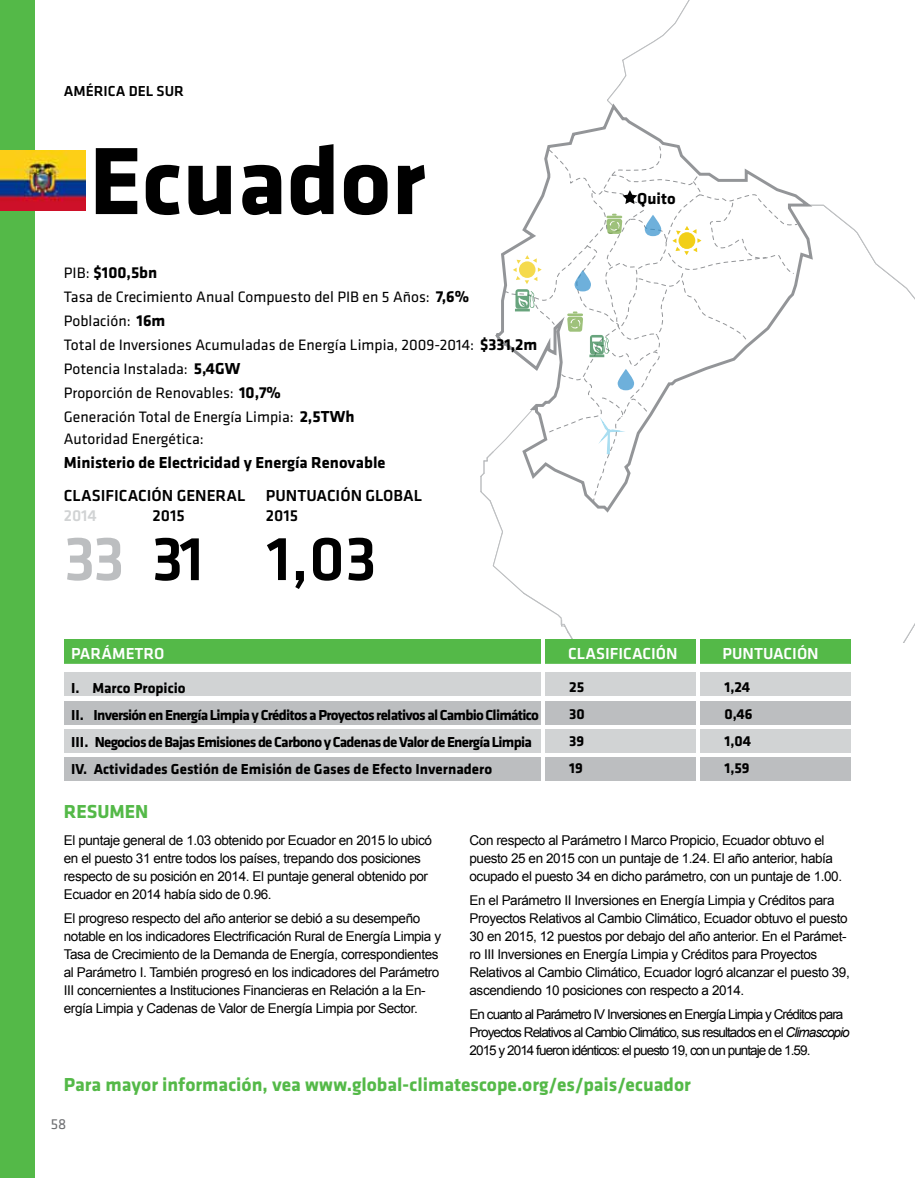
<style>
.page{position:relative;width:915px;height:1178px;background:#fff}
.page>*{position:absolute;margin:0;border:0;box-sizing:border-box;transform-origin:0 0}
.t1{font:700 99px "Klavika";color:#000}
.t2{font:500 64.65px "Klavika";color:#bcbec0}
.t3{font:500 64.65px "Klavika";color:#000}
.t4{font:700 19.5px "Klavika";color:#54b948}
.t5{font:700 16.5px "Klavika";color:#000}
.t6{font:500 16.5px/19.5px "Klavika";color:#000}
.t7{font:500 16.5px "Klavika";color:#fff}
.t8{font:500 16.5px "Klavika";color:#d1d3d4}
.t9{font:15.6px/23.9px "Klavika";color:#000}
.t10{font:700 15px/27px "Klavika";letter-spacing:-.05em;color:#000}
.t11{font:500 15px "Klavika";color:#000}
.t12{font:15px "Klavika";color:#6d6e71}
.t13{font:13.5px/18px "Arial";letter-spacing:-.03em;color:#000}
.t14{font:13.5px/18px "Arial";letter-spacing:-.07em;color:#000}
.s1{font-weight:400;font-size:15.6px}
.s2{font-weight:700;font-size:16.5px}
.s3{color:#000}
.s4{font-style:italic}
</style>
<div class="page">
<div style="left:0;top:0;width:34px;height:1178px;background:#54b948"></div>
<img style="left:0;top:151px;width:85px;height:59px">
<div style="left:64px;top:672px;width:786px;height:24px;background:#d1d3d4"></div>
<div style="left:64px;top:729px;width:786px;height:24px;background:#d1d3d4"></div>
<div style="left:64px;top:701px;width:786px;height:24px;background:#bcbec0"></div>
<div style="left:64px;top:757px;width:786px;height:24px;background:#bcbec0"></div>
<div style="left:64px;top:639px;width:786px;height:25px;background:#54b948"></div>
<hr style="left:541px;top:639px;width:4px;height:145px;background:#fff">
<hr style="left:696px;top:639px;width:4px;height:145px;background:#fff">
<svg style="left:480px;top:0;width:317px;height:639px"></svg>
<p class="t11" style="left:64px;top:81px;width:122px">AMÉRICA DEL SUR</p>
<h1 class="t1" style="left:89px;top:110px;width:338px">Ecuador</h1>
<p class="t5" style="left:64px;top:260px;width:95px"><span class="s1">PIB:</span> $100,5bn</p>
<p class="t9" style="left:64px;top:284px;width:475px">Tasa de Crecimiento Anual Compuesto del PIB en 5 Años: <span class="s2">7,6% </span>Población: <span class="s2">16m<br></span>Total de Inversiones Acumuladas de Energía Limpia, 2009-2014: <span class="s2">$331,2m </span>Potencia Instalada: <span class="s2">5,4GW<br></span>Proporción de Renovables: <span class="s2">10,7%<br></span>Generación Total de Energía Limpia: <span class="s2">2,5TWh<br></span>Autoridad Energética:</p>
<p class="t5" style="left:64px;top:451px;width:323px">Ministerio de Electricidad y Energía Renovable</p>
<p class="t6" style="left:64px;top:486px;width:183px">CLASIFICACIÓN GENERAL</p>
<p class="t8" style="left:64px;top:504px;width:35px">2014</p>
<p class="t6" style="left:152px;top:505px;width:34px">2015</p>
<p class="t6" style="left:266px;top:486px;width:158px">PUNTUACIÓN GLOBAL<br>2015</p>
<h2 class="t2" style="left:64px;top:515px;width:142px">33 <span class="s3">31</span></h2>
<h2 class="t3" style="left:266px;top:515px;width:112px">1,03</h2>
<p class="t5" style="left:637px;top:186px;width:40px">Quito</p>
<p class="t7" style="left:71px;top:642px;width:95px">PARÁMETRO</p>
<p class="t7" style="left:568px;top:642px;width:111px">CLASIFICACIÓN</p>
<p class="t7" style="left:722px;top:642px;width:98px">PUNTUACIÓN</p>
<p class="t10" style="left:71px;top:673px;width:469px">I. Marco Propicio<br>II. Inversión en Energía Limpia y Créditos a Proyectos relativos al Cambio Climático III. Negocios de Bajas Emisiones de Carbono y Cadenas de Valor de Energía Limpia IV. Actividades Gestión de Emisión de Gases de Efecto Invernadero</p>
<p class="t10" style="left:569px;top:672px;width:17px;text-align:justify">25<br>30<br>39<br>19</p>
<p class="t10" style="left:724px;top:672px;width:30px">1,24<br>0,46<br>1,04<br>1,59</p>
<h3 class="t4" style="left:64px;top:798px;width:86px">RESUMEN</h3>
<p class="t13" style="left:469px;top:831px;width:374px">Con respecto al Parámetro I Marco Propicio, Ecuador obtuvo el puesto 25 en 2015 con un puntaje de 1.24. El año anterior, había ocupado el puesto 34 en dicho parámetro, con un puntaje de 1.00.</p>
<p class="t13" style="left:469px;top:891px;width:381px">En el Parámetro II Inversiones en Energía Limpia y Créditos para Proyectos Relativos al Cambio Climático, Ecuador obtuvo el puesto 30 en 2015, 12 puestos por debajo del año anterior. En el Parámet&shy;ro III Inversiones en Energía Limpia y Créditos para Proyectos Relativos al Cambio Climático, Ecuador logró alcanzar el puesto 39, ascendiendo 10 posiciones con respecto a 2014.</p>
<p class="t14" style="left:469px;top:1005px;width:381px">En cuanto al Parámetro IV Inversiones en Energía Limpia y Créditos para<br>Proyectos Relativos al Cambio Climático, sus resultados en el <span class="s4">Climascopio<br></span>2015 y 2014 fueron idénticos: el puesto 19, con un puntaje de 1.59.</p>
<h3 class="t4" style="left:64px;top:1070px;width:628px">Para mayor información, vea www.global-climatescope.org/es/pais/ecuador</h3>
<p class="t12" style="left:51px;top:1114px;width:17px">58</p>
<p class="t13" style="left:64px;top:831px;width:369px">El puntaje general de 1.03 obtenido por Ecuador en 2015 lo ubicó en el puesto 31 entre todos los países, trepando dos posiciones respecto de su posición en 2014. El puntaje general obtenido por Ecuador en 2014 había sido de 0.96.</p>
<p class="t13" style="left:64px;top:909px;width:378px">El progreso respecto del año anterior se debió a su desempeño notable en los indicadores Electrificación Rural de Energía Limpia y Tasa de Crecimiento de la Demanda de Energía, correspondientes al Parámetro I. También progresó en los indicadores del Parámetro III concernientes a Instituciones Financieras en Relación a la En&shy;ergía Limpia y Cadenas de Valor de Energía Limpia por Sector.</p>
</div>
